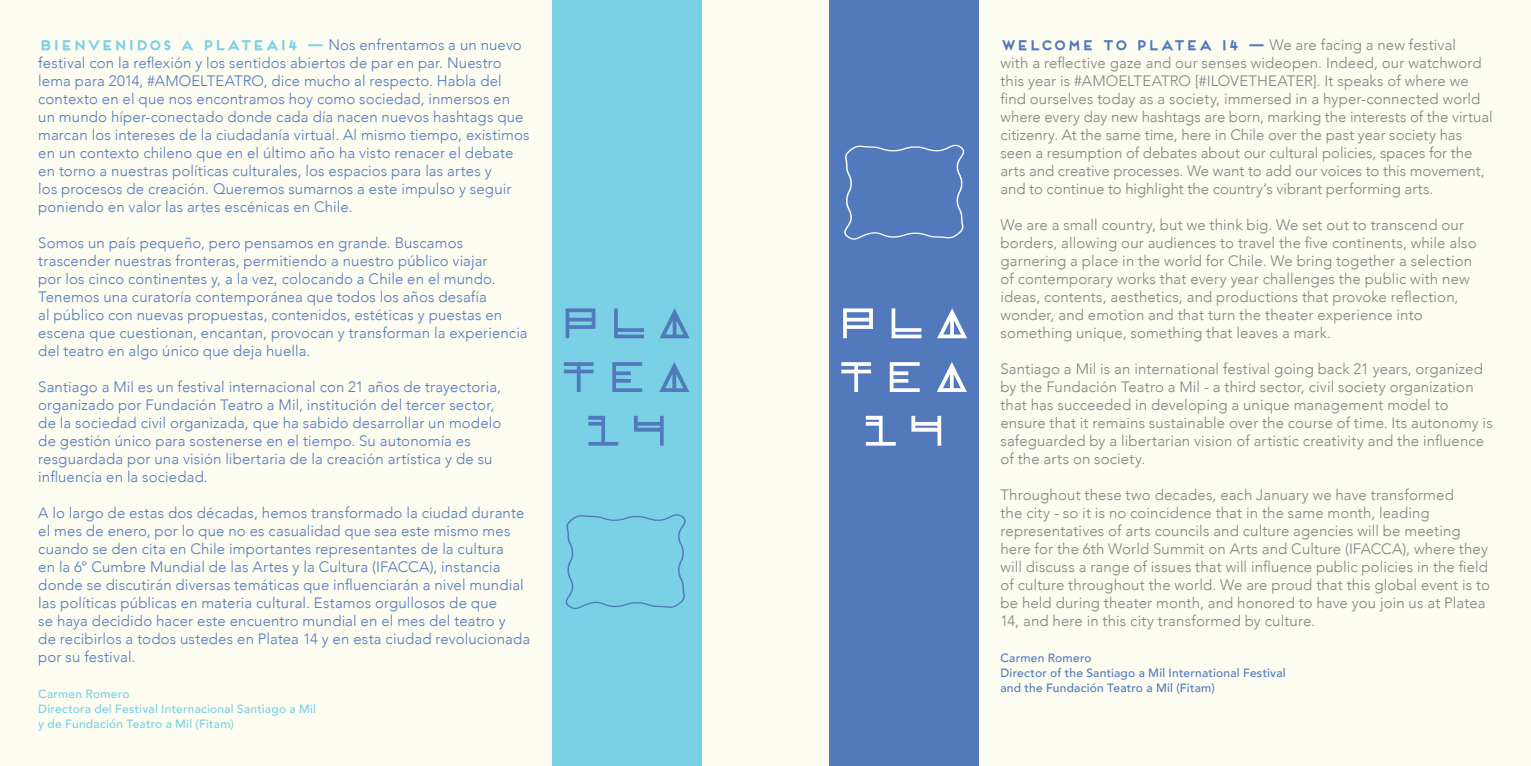
<style>
.page{position:relative;width:1531px;height:766px;background:#fff}
.page>*{position:absolute;margin:0;border:0;box-sizing:border-box;transform-origin:0 0}
.t1{font:300 15px/18px "Avenir";letter-spacing:.01em;color:#5279bc}
.t2{font:300 15px/18px "Avenir";letter-spacing:.01em;color:#808285}
.t3{font:500 12px/15px "Avenir";letter-spacing:.02em;color:#5279bc}
.t4{font:500 12px/15px "Avenir";letter-spacing:.02em;color:#7ad0e4}
.s1{font-family:"Frontage";font-weight:700;font-size:13.5px;color:#7ad0e4}
.s2{font-family:"Frontage";font-weight:700;font-size:13.5px;color:#5279bc}
</style>
<div class="page">
<div style="left:0;top:0;width:1531px;height:765px;background:#fcfcf0"></div>
<div style="left:552px;top:0;width:150px;height:765px;background:#7ad0e4"></div>
<svg style="left:566px;top:514px;width:120px;height:96px"></svg>
<div style="left:829px;top:0;width:150px;height:765px;background:#5279bc"></div>
<svg style="left:844px;top:144px;width:120px;height:96px"></svg>
<svg style="left:566px;top:308px;width:29px;height:30px"></svg>
<svg style="left:614px;top:308px;width:30px;height:30px"></svg>
<svg style="left:660px;top:308px;width:30px;height:30px"></svg>
<svg style="left:564px;top:362px;width:29px;height:30px"></svg>
<svg style="left:612px;top:362px;width:30px;height:30px"></svg>
<svg style="left:659px;top:362px;width:30px;height:30px"></svg>
<svg style="left:588px;top:415px;width:30px;height:30px"></svg>
<svg style="left:634px;top:415px;width:30px;height:30px"></svg>
<svg style="left:843px;top:308px;width:30px;height:30px"></svg>
<svg style="left:891px;top:308px;width:30px;height:30px"></svg>
<svg style="left:937px;top:308px;width:30px;height:30px"></svg>
<svg style="left:841px;top:362px;width:30px;height:30px"></svg>
<svg style="left:890px;top:362px;width:29px;height:30px"></svg>
<svg style="left:937px;top:362px;width:30px;height:30px"></svg>
<svg style="left:866px;top:415px;width:30px;height:30px"></svg>
<svg style="left:911px;top:415px;width:30px;height:30px"></svg>
<p class="t1" style="left:38px;top:36px;width:493px"><span class="s1">BIENVENIDOS A PLATEA14 —</span> Nos enfrentamos a un nuevo festival con la reflexión y los sentidos abiertos de par en par. Nuestro lema para 2014, #AMOELTEATRO, dice mucho al respecto. Habla del contexto en el que nos encontramos hoy como sociedad, inmersos en un mundo híper-conectado donde cada día nacen nuevos hashtags que marcan los intereses de la ciudadanía virtual. Al mismo tiempo, existimos en un contexto chileno que en el último año ha visto renacer el debate en torno a nuestras políticas culturales, los espacios para las artes y<br>los procesos de creación. Queremos sumarnos a este impulso y seguir poniendo en valor las artes escénicas en Chile.</p>
<p class="t1" style="left:38px;top:234px;width:491px">Somos un país pequeño, pero pensamos en grande. Buscamos trascender nuestras fronteras, permitiendo a nuestro público viajar<br>por los cinco continentes y, a la vez, colocando a Chile en el mundo.<br>Tenemos una curatoría contemporánea que todos los años desafía<br>al público con nuevas propuestas, contenidos, estéticas y puestas en escena que cuestionan, encantan, provocan y transforman la experiencia del teatro en algo único que deja huella.</p>
<p class="t1" style="left:38px;top:378px;width:465px">Santiago a Mil es un festival internacional con 21 años de trayectoria, organizado por Fundación Teatro a Mil, institución del tercer sector, de la sociedad civil organizada, que ha sabido desarrollar un modelo de gestión único para sostenerse en el tiempo. Su autonomía es resguardada por una visión libertaria de la creación artística y de su influencia en la sociedad.</p>
<p class="t1" style="left:38px;top:504px;width:493px">A lo largo de estas dos décadas, hemos transformado la ciudad durante el mes de enero, por lo que no es casualidad que sea este mismo mes cuando se den cita en Chile importantes representantes de la cultura<br>en la 6° Cumbre Mundial de las Artes y la Cultura (IFACCA), instancia donde se discutirán diversas temáticas que influenciarán a nivel mundial las políticas públicas en materia cultural. Estamos orgullosos de que<br>se haya decidido hacer este encuentro mundial en el mes del teatro y<br>de recibirlos a todos ustedes en Platea 14 y en esta ciudad revolucionada por su festival.</p>
<p class="t4" style="left:38px;top:685px;width:279px">Carmen Romero<br>Directora del Festival Internacional Santiago a Mil y de Fundación Teatro a Mil (Fitam)</p>
<p class="t2" style="left:1000px;top:36px;width:494px"><span class="s2">WELCOME TO PLATEA 14 —</span> We are facing a new festival<br>with a reflective gaze and our senses wideopen. Indeed, our watchword this year is #AMOELTEATRO [#ILOVETHEATER]. It speaks of where we find ourselves today as a society, immersed in a hyper-connected world where every day new hashtags are born, marking the interests of the virtual citizenry. At the same time, here in Chile over the past year society has seen a resumption of debates about our cultural policies, spaces for the arts and creative processes. We want to add our voices to this movement, and to continue to highlight the country’s vibrant performing arts.</p>
<p class="t2" style="left:1000px;top:216px;width:478px">We are a small country, but we think big. We set out to transcend our borders, allowing our audiences to travel the five continents, while also garnering a place in the world for Chile. We bring together a selection of contemporary works that every year challenges the public with new ideas, contents, aesthetics, and productions that provoke reflection, wonder, and emotion and that turn the theater experience into something unique, something that leaves a mark.</p>
<p class="t2" style="left:1000px;top:360px;width:494px">Santiago a Mil is an international festival going back 21 years, organized by the Fundación Teatro a Mil - a third sector, civil society organization that has succeeded in developing a unique management model to ensure that it remains sustainable over the course of time. Its autonomy is safeguarded by a libertarian vision of artistic creativity and the influence of the arts on society.</p>
<p class="t2" style="left:1000px;top:486px;width:491px">Throughout these two decades, each January we have transformed<br>the city - so it is no coincidence that in the same month, leading representatives of arts councils and culture agencies will be meeting here for the 6th World Summit on Arts and Culture (IFACCA), where they will discuss a range of issues that will influence public policies in the field of culture throughout the world. We are proud that this global event is to be held during theater month, and honored to have you join us at Platea 14, and here in this city transformed by culture.</p>
<p class="t3" style="left:1000px;top:649px;width:287px">Carmen Romero<br>Director of the Santiago a Mil International Festival and the Fundación Teatro a Mil (Fitam)</p>
</div>
